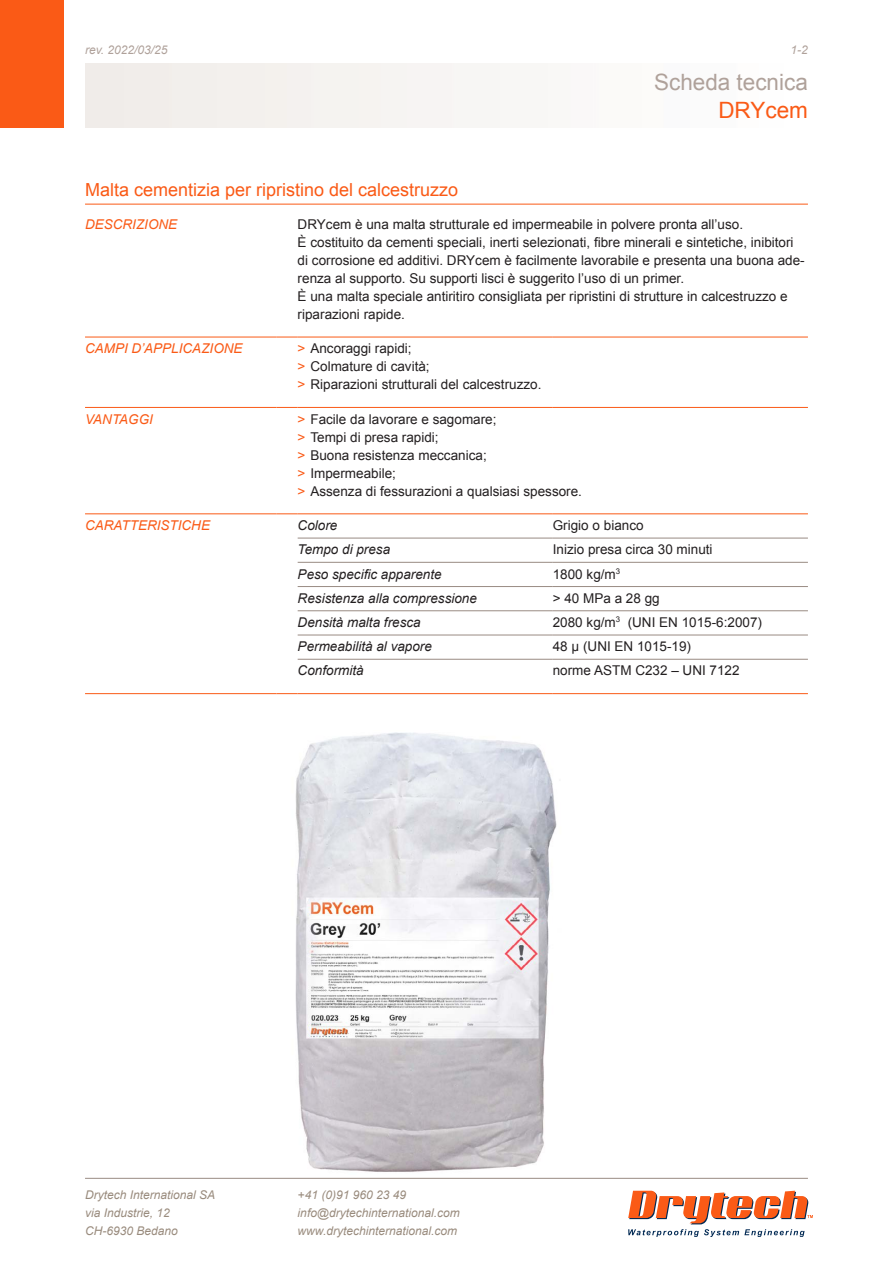
<style>
.page{position:relative;width:893px;height:1263px;background:#fff}
.page>*{position:absolute;margin:0;border:0;box-sizing:border-box;transform-origin:0 0}
.t1{font:22.5px "Arial";color:#afa19a}
.t2{font:22.5px "Arial";color:#fa5a16}
.t3{font:18px "Arial";color:#fa5a16}
.t4{font:13.5px/18px "Arial";color:#231f20}
.t5{font:italic 13.5px "Arial";color:#231f20}
.t6{font:italic 13.5px "Arial";color:#fa5a16}
.t7{font:italic 12px/18px "Arial";color:#998b7d}
.t8{font:italic 12px "Arial";color:#afa19a}
.s1{color:#fa5a16}
</style>
<div class="page">
<div style="left:0;top:0;width:64px;height:128px;background:#fa5a16"></div>
<svg style="left:628px;top:1191px;width:185px;height:46px"></svg>
<hr style="left:85px;top:1178px;width:723px;height:1px;background:#998b83">
<hr style="left:85px;top:204px;width:723px;height:1px;background:#fa5a16">
<hr style="left:85px;top:337px;width:191px;height:1px;background:#fa5a16">
<svg style="left:276px;top:337px;width:22px;height:1px"></svg>
<hr style="left:298px;top:337px;width:255px;height:1px;background:#fa5a16">
<hr style="left:553px;top:337px;width:255px;height:1px;background:#fa5a16">
<hr style="left:85px;top:407px;width:191px;height:1px;background:#fa5a16">
<svg style="left:276px;top:407px;width:22px;height:1px"></svg>
<hr style="left:298px;top:407px;width:255px;height:1px;background:#fa5a16">
<hr style="left:553px;top:407px;width:255px;height:1px;background:#fa5a16">
<hr style="left:85px;top:514px;width:191px;height:1px;background:#fa5a16">
<svg style="left:276px;top:514px;width:22px;height:1px"></svg>
<hr style="left:298px;top:514px;width:255px;height:1px;background:#fa5a16">
<hr style="left:553px;top:514px;width:255px;height:1px;background:#fa5a16">
<hr style="left:85px;top:693px;width:191px;height:1px;background:#fa5a16">
<svg style="left:276px;top:693px;width:22px;height:1px"></svg>
<hr style="left:298px;top:693px;width:255px;height:1px;background:#fa5a16">
<hr style="left:553px;top:693px;width:255px;height:1px;background:#fa5a16">
<hr style="left:298px;top:538px;width:255px;height:1px;background:#998b83">
<hr style="left:553px;top:538px;width:255px;height:1px;background:#998b83">
<hr style="left:298px;top:562px;width:255px;height:1px;background:#998b83">
<hr style="left:553px;top:562px;width:255px;height:1px;background:#998b83">
<hr style="left:298px;top:586px;width:255px;height:1px;background:#998b83">
<hr style="left:553px;top:586px;width:255px;height:1px;background:#998b83">
<hr style="left:298px;top:610px;width:255px;height:1px;background:#998b83">
<hr style="left:553px;top:610px;width:255px;height:1px;background:#998b83">
<hr style="left:298px;top:635px;width:255px;height:1px;background:#998b83">
<hr style="left:553px;top:635px;width:255px;height:1px;background:#998b83">
<hr style="left:298px;top:659px;width:255px;height:1px;background:#998b83">
<hr style="left:553px;top:659px;width:255px;height:1px;background:#998b83">
<img style="left:295px;top:732px;width:262px;height:440px">
<p class="t8" style="left:85px;top:42px;width:84px">rev. 2022/03/25</p>
<p class="t8" style="left:791px;top:42px;width:19px">1-2</p>
<h1 class="t1" style="left:654px;top:67px;width:155px">Scheda tecnica</h1>
<h1 class="t2" style="left:718px;top:95px;width:91px">DRYcem</h1>
<h2 class="t3" style="left:85px;top:177px;width:375px">Malta cementizia per ripristino del calcestruzzo</h2>
<p class="t6" style="left:85px;top:215px;width:94px">DESCRIZIONE</p>
<p class="t4" style="left:298px;top:215px;width:447px">DRYcem è una malta strutturale ed impermeabile in polvere pronta all’uso.</p>
<p class="t4" style="left:298px;top:233px;width:509px">È costituito da cementi speciali, inerti selezionati, fibre minerali e sintetiche, inibitori di corrosione ed additivi. DRYcem è facilmente lavorabile e presenta una buona ade&shy;renza al supporto. Su supporti lisci è suggerito l’uso di un primer.</p>
<p class="t4" style="left:298px;top:287px;width:491px">È una malta speciale antiritiro consigliata per ripristini di strutture in calcestruzzo e riparazioni rapide.</p>
<p class="t6" style="left:85px;top:340px;width:159px">CAMPI D’APPLICAZIONE</p>
<p class="t4" style="left:298px;top:340px;width:116px"><span class="s1">&gt;</span> Ancoraggi rapidi;</p>
<p class="t4" style="left:298px;top:358px;width:134px"><span class="s1">&gt;</span> Colmature di cavità;</p>
<p class="t4" style="left:298px;top:376px;width:245px"><span class="s1">&gt;</span> Riparazioni strutturali del calcestruzzo.</p>
<p class="t6" style="left:85px;top:410px;width:70px">VANTAGGI</p>
<p class="t4" style="left:298px;top:410px;width:200px"><span class="s1">&gt;</span> Facile da lavorare e sagomare;</p>
<p class="t4" style="left:298px;top:428px;width:143px"><span class="s1">&gt;</span> Tempi di presa rapidi;</p>
<p class="t4" style="left:298px;top:446px;width:191px"><span class="s1">&gt;</span> Buona resistenza meccanica;</p>
<p class="t4" style="left:298px;top:464px;width:100px"><span class="s1">&gt;</span> Impermeabile;</p>
<p class="t4" style="left:298px;top:482px;width:286px"><span class="s1">&gt;</span> Assenza di fessurazioni a qualsiasi spessore.</p>
<p class="t6" style="left:85px;top:517px;width:127px">CARATTERISTICHE</p>
<p class="t5" style="left:298px;top:517px;width:41px">Colore</p>
<p class="t4" style="left:553px;top:516px;width:92px">Grigio o bianco</p>
<p class="t5" style="left:298px;top:541px;width:94px">Tempo di presa</p>
<p class="t4" style="left:553px;top:541px;width:161px">Inizio presa circa 30 minuti</p>
<p class="t5" style="left:298px;top:565px;width:146px">Peso specific apparente</p>
<p class="t4" style="left:553px;top:565px;width:69px">1800 kg/m<sup>3</sup></p>
<p class="t5" style="left:298px;top:589px;width:181px">Resistenza alla compressione</p>
<p class="t4" style="left:553px;top:589px;width:108px">&gt; 40 MPa a 28 gg</p>
<p class="t5" style="left:298px;top:613px;width:125px">Densità malta fresca</p>
<p class="t4" style="left:553px;top:613px;width:211px">2080 kg/m<sup>3</sup> (UNI EN 1015-6:2007)</p>
<p class="t5" style="left:298px;top:638px;width:136px">Permeabilità al vapore</p>
<p class="t4" style="left:553px;top:638px;width:140px">48 µ (UNI EN 1015-19)</p>
<p class="t5" style="left:298px;top:662px;width:68px">Conformità</p>
<p class="t4" style="left:553px;top:662px;width:188px">norme ASTM C232 – UNI 7122</p>
<p class="t7" style="left:85px;top:1186px;width:132px">Drytech International SA via Industrie, 12<br>CH-6930 Bedano</p>
<p class="t7" style="left:298px;top:1186px;width:164px">+41 (0)91 960 23 49 info@drytechinternational.com www.drytechinternational.com</p>
</div>
